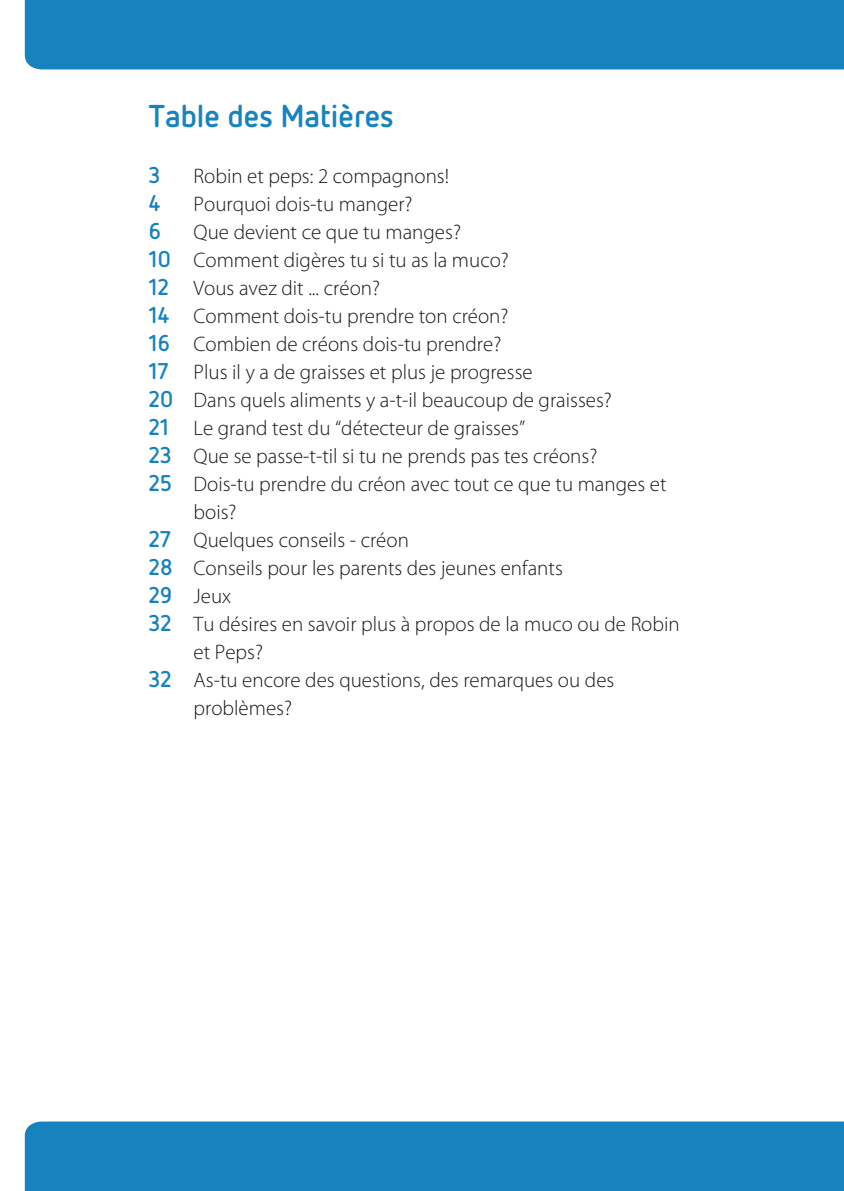
<style>
.page{position:relative;width:844px;height:1191px;background:#fff}
.page>*{position:absolute;margin:0;border:0;box-sizing:border-box;transform-origin:0 0}
.t1{font:700 31.5px "Netto";color:#1683be}
.t2{font:700 22.75px "Netto";color:#1683be}
.t3{font:300 21px "Myriad Pro";color:#16171d}
.s1{font-family:"Netto";font-weight:700;font-size:22.75px;color:#1683be}
</style>
<div class="page">
<div style="left:25px;top:0;width:818px;height:69px;background:#1683be"></div>
<div style="left:25px;top:1121px;width:818px;height:70px;background:#1683be"></div>
<svg style="left:843px;top:0;width:1px;height:69px"></svg>
<svg style="left:843px;top:1121px;width:1px;height:70px"></svg>
<h1 class="t1" style="left:149px;top:96px;width:246px">Table des Matières</h1>
<p class="t2" style="left:149px;top:161px;width:13px">3</p>
<p class="t3" style="left:193px;top:164px;width:257px">Robin et peps: 2 compagnons!</p>
<p class="t2" style="left:149px;top:189px;width:13px">4</p>
<p class="t3" style="left:193px;top:192px;width:220px">Pourquoi dois-tu manger?</p>
<p class="t2" style="left:149px;top:217px;width:13px">6</p>
<p class="t3" style="left:193px;top:220px;width:269px">Que devient ce que tu manges?</p>
<p class="t3" style="left:149px;top:248px;width:361px"><span class="s1">10</span> Comment digères tu si tu as la muco?</p>
<p class="t3" style="left:149px;top:276px;width:233px"><span class="s1">12</span> Vous avez dit ... créon?</p>
<p class="t3" style="left:149px;top:304px;width:361px"><span class="s1">14</span> Comment dois-tu prendre ton créon?</p>
<p class="t3" style="left:149px;top:332px;width:354px"><span class="s1">16</span> Combien de créons dois-tu prendre?</p>
<p class="t3" style="left:149px;top:360px;width:385px"><span class="s1">17</span> Plus il y a de graisses et plus je progresse</p>
<p class="t3" style="left:149px;top:388px;width:464px"><span class="s1">20</span> Dans quels aliments y a-t-il beaucoup de graisses?</p>
<p class="t3" style="left:149px;top:416px;width:378px"><span class="s1">21</span> Le grand test du “détecteur de graisses”</p>
<p class="t3" style="left:149px;top:444px;width:450px"><span class="s1">23</span> Que se passe-t-til si tu ne prends pas tes créons?</p>
<p class="t3" style="left:149px;top:472px;width:519px"><span class="s1">25</span> Dois-tu prendre du créon avec tout ce que tu manges et</p>
<p class="t3" style="left:193px;top:500px;width:44px">bois?</p>
<p class="t3" style="left:149px;top:528px;width:261px"><span class="s1">27</span> Quelques conseils - créon</p>
<p class="t3" style="left:149px;top:556px;width:415px"><span class="s1">28</span> Conseils pour les parents des jeunes enfants</p>
<p class="t3" style="left:149px;top:584px;width:84px"><span class="s1">29</span> Jeux</p>
<p class="t3" style="left:149px;top:612px;width:532px"><span class="s1">32</span> Tu désires en savoir plus à propos de la muco ou de Robin</p>
<p class="t3" style="left:193px;top:640px;width:71px">et Peps?</p>
<p class="t3" style="left:149px;top:668px;width:467px"><span class="s1">32</span> As-tu encore des questions, des remarques ou des</p>
<p class="t3" style="left:193px;top:696px;width:100px">problèmes?</p>
</div>
